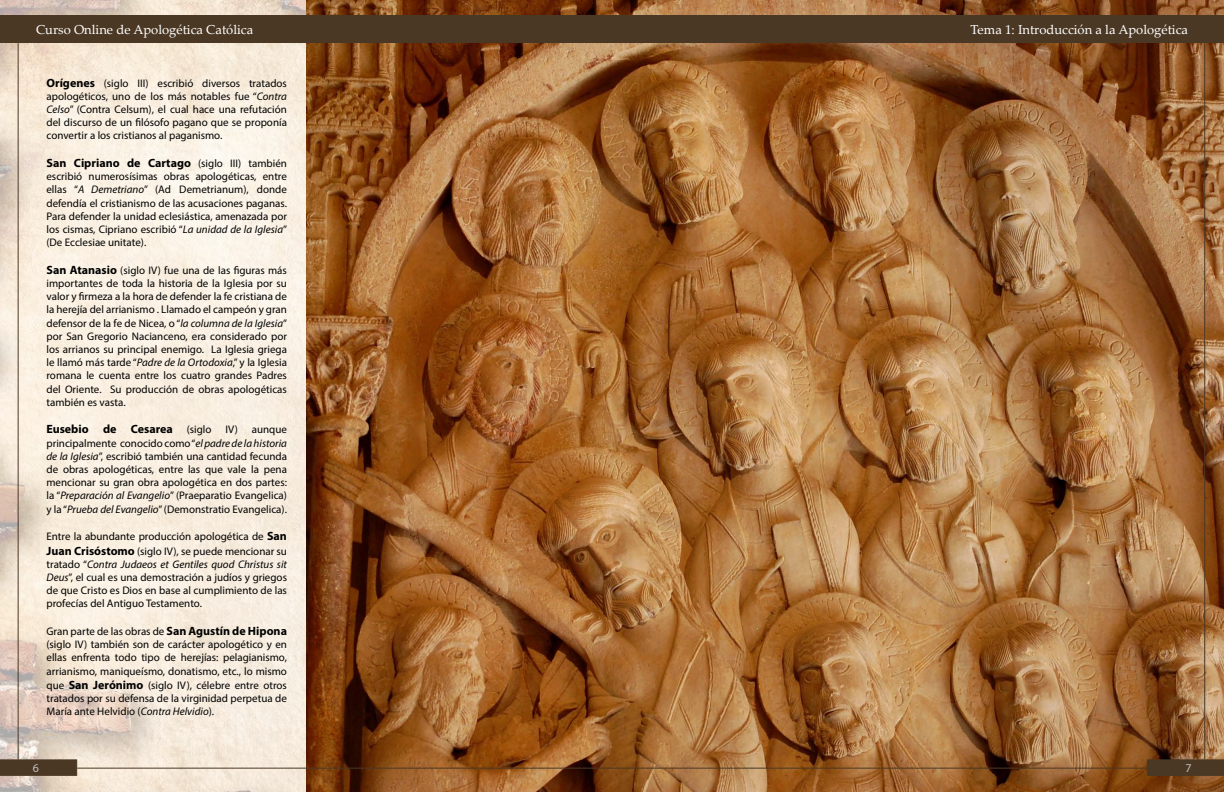
<style>
.page{position:relative;width:1224px;height:792px;background:#fff}
.page>*{position:absolute;margin:0;border:0;box-sizing:border-box;transform-origin:0 0}
.t1{font:13px "Palatino Linotype";color:#fff}
.t2{font:700 12px "Myriad Pro";color:#000}
.t3{font:12px "Myriad Pro";color:#bebebe}
.t4{font:11px/13.2px "Myriad Pro";color:#000;text-align:justify}
.s1{font-weight:700;font-size:12px}
.s2{font-style:italic}
.s3{font-weight:400;font-size:11px}
</style>
<div class="page">
<img style="left:0;top:0;width:306px;height:792px">
<img style="left:306px;top:0;width:918px;height:792px">
<div style="left:612px;top:15px;width:612px;height:28px;background:#4b3824"></div>
<div style="left:0;top:15px;width:612px;height:28px;background:#4b3824"></div>
<svg style="left:0;top:759px;width:77px;height:17px"></svg>
<svg style="left:1147px;top:759px;width:77px;height:17px"></svg>
<hr style="left:77px;top:768px;width:1070px;height:1px;background:#4b3824">
<hr style="left:18px;top:43px;width:1px;height:716px;background:#4b3824">
<hr style="left:1204px;top:43px;width:1px;height:716px;background:#4b3824">
<p class="t1" style="left:36px;top:21px;width:219px">Curso Online de Apologética Católica</p>
<p class="t1" style="left:971px;top:21px;width:219px">Tema 1: Introducción a la Apologética</p>
<p class="t4" style="left:46px;top:76px;width:242px"><span class="s1">Orígenes</span> (siglo III) escribió diversos tratados apologéticos, uno de los más notables fue “<span class="s2">Contra Celso</span>” (Contra Celsum), el cual hace una refutación del discurso de un filósofo pagano que se proponía convertir a los cristianos al paganismo.</p>
<p class="t2" style="left:46px;top:155px;width:242px">San Cipriano de Cartago <span class="s3">(siglo III) también</span></p>
<p class="t4" style="left:46px;top:170px;width:242px">escribió numerosísimas obras apologéticas, entre ellas “<span class="s2">A Demetriano</span>” (Ad Demetrianum), donde defendía el cristianismo de las acusaciones paganas.<br>Para defender la unidad eclesiástica, amenazada por los cismas, Cipriano escribió “<span class="s2">La unidad de la Iglesia</span>” (De Ecclesiae unitate).</p>
<p class="t4" style="left:46px;top:263px;width:242px"><span class="s1">San Atanasio</span> (siglo IV) fue una de las figuras más importantes de toda la historia de la Iglesia por su valor y firmeza a la hora de defender la fe cristiana de la herejía del arrianismo . Llamado el campeón y gran defensor de la fe de Nicea, o “<span class="s2">la columna de la Iglesia</span>” por San Gregorio Nacianceno, era considerado por los arrianos su principal enemigo. La Iglesia griega le llamó más tarde “<span class="s2">Padre de la Ortodoxia</span>,” y la Iglesia romana le cuenta entre los cuatro grandes Padres del Oriente. Su producción de obras apologéticas también es vasta.</p>
<p class="t2" style="left:46px;top:422px;width:128px">Eusebio de Cesarea</p>
<p class="t4" style="left:187px;top:423px;width:26px">(siglo</p>
<p class="t4" style="left:46px;top:423px;width:242px;text-indent:179px">IV) aunque principalmente conocido como “<span class="s2">el padre de la historia de la Iglesia</span>”, escribió también una cantidad fecunda de obras apologéticas, entre las que vale la pena mencionar su gran obra apologética en dos partes: la “<span class="s2">Preparación al Evangelio</span>” (Praeparatio Evangelica) y la “<span class="s2">Prueba del Evangelio</span>” (Demonstratio Evangelica).</p>
<p class="t4" style="left:46px;top:529px;width:242px;line-height:14.4px">Entre la abundante producción apologética de <span class="s1">San<br>Juan Crisóstomo</span> (siglo IV), se puede mencionar su</p>
<p class="t4" style="left:46px;top:557px;width:242px">tratado “<span class="s2">Contra Judaeos et Gentiles quod Christus sit Deus</span>”, el cual es una demostración a judíos y griegos de que Cristo es Dios en base al cumplimiento de las profecías del Antiguo Testamento.</p>
<p class="t4" style="left:46px;top:625px;width:242px">Gran parte de las obras de <span class="s1">San Agustín de Hipona </span>(siglo IV) también son de carácter apologético y en ellas enfrenta todo tipo de herejías: pelagianismo, arrianismo, maniqueísmo, donatismo, etc., lo mismo</p>
<p class="t4" style="left:46px;top:679px;width:242px">que <span class="s1">San Jerónimo</span> (siglo IV), célebre entre otros tratados por su defensa de la virginidad perpetua de María ante Helvidio (<span class="s2">Contra Helvidio</span>).</p>
<p class="t3" style="left:33px;top:760px;width:8px">6</p>
<p class="t3" style="left:1185px;top:760px;width:8px">7</p>
</div>
